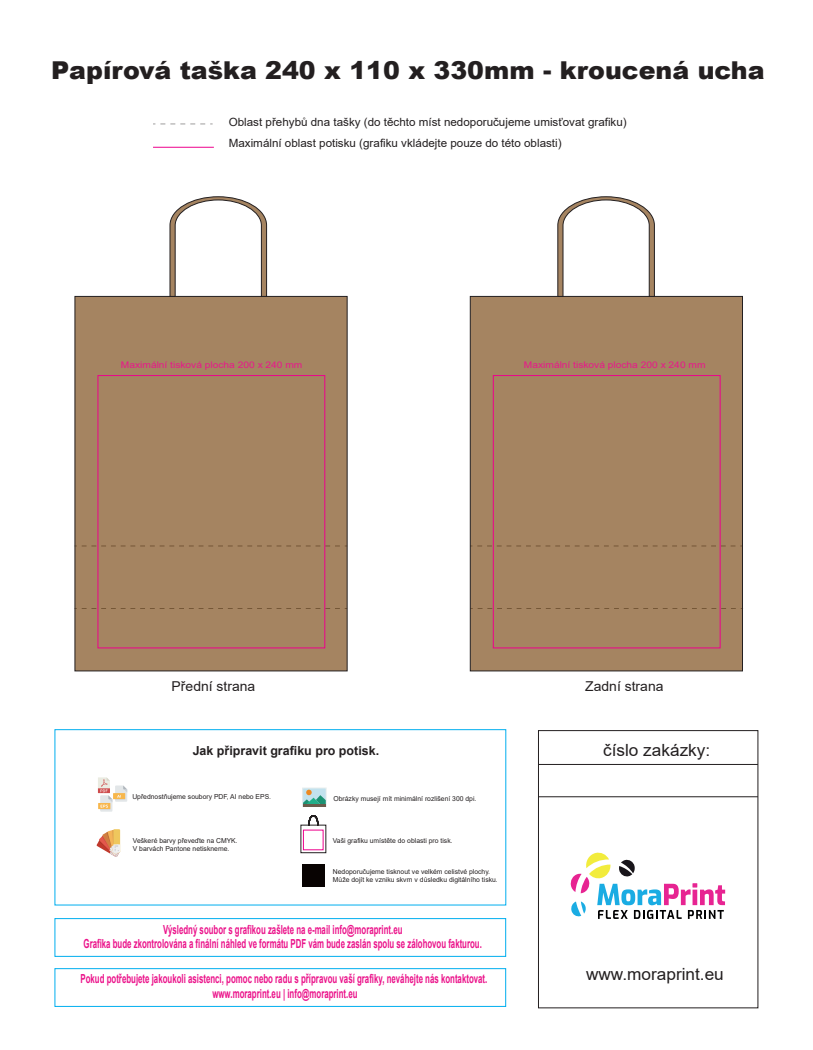
<style>
.page{position:relative;width:813px;height:1050px;background:#fff}
.page>*{position:absolute;margin:0;border:0;box-sizing:border-box;transform-origin:0 0}
.t1{font:900 24.6px "Arial";color:#231f20}
.t2{font:16.8px "Arial";color:#231f20}
.t3{font:13.6px "Arial";color:#231f20}
.t4{font:700 12.48px/14.8px "Arial";color:#eb128a;text-align:center;scale:.63 1}
.t5{font:700 12.48px "Arial";color:#231f20}
.t6{font:11.32px/20.9px "Arial";color:#231f20}
.t7{font:9.12px "Arial";color:#e9178b;scale:1.12 1}
.t8{font:9.08px "Arial";color:#e9178b;scale:1.12 1}
.t9{font:6.8px/8.2px "Arial";color:#231f20}
</style>
<div class="page">
<svg style="left:98px;top:777px;width:29px;height:34px"></svg>
<svg style="left:97px;top:829px;width:23px;height:27px"></svg>
<div style="left:302px;top:787px;width:24px;height:19px;border:1px solid #e8eeee"></div>
<svg style="left:303px;top:789px;width:23px;height:16px"></svg>
<div style="left:302px;top:864px;width:23px;height:22px;background:#080302"></div>
<div style="left:55px;top:729px;width:451px;height:175px;border:1px solid #00aeef"></div>
<svg style="left:309px;top:815px;width:10px;height:9px"></svg>
<div style="left:55px;top:918px;width:451px;height:38px;border:1px solid #00aeef"></div>
<div style="left:55px;top:968px;width:451px;height:38px;border:1px solid #00aeef"></div>
<svg style="left:570px;top:852px;width:155px;height:66px"></svg>
<div style="left:538px;top:730px;width:220px;height:277px;border:1px solid #231f20"></div>
<hr style="left:538px;top:764px;width:220px;height:1px;background:#231f20">
<hr style="left:538px;top:796px;width:220px;height:1px;background:#231f20">
<hr style="left:153px;top:147px;width:61px;height:1px;background:#ed028c">
<svg style="left:153px;top:124px;width:60px;height:1px"></svg>
<div style="left:75px;top:296px;width:272px;height:375px;background:#a58461;border:1px solid #231f20"></div>
<div style="left:470px;top:296px;width:272px;height:375px;background:#a58461;border:1px solid #231f20"></div>
<svg style="left:170px;top:196px;width:97px;height:100px"></svg>
<svg style="left:557px;top:196px;width:97px;height:100px"></svg>
<svg style="left:74px;top:545px;width:273px;height:1px"></svg>
<svg style="left:470px;top:545px;width:273px;height:1px"></svg>
<svg style="left:74px;top:608px;width:273px;height:1px"></svg>
<svg style="left:470px;top:608px;width:273px;height:1px"></svg>
<div style="left:98px;top:375px;width:227px;height:273px;border:1px solid #ed028c"></div>
<div style="left:493px;top:375px;width:227px;height:273px;border:1px solid #ed028c"></div>
<h1 class="t1" style="left:51px;top:52px;width:715px">Papírová taška 240 x 110 x 330mm - kroucená ucha</h1>
<p class="t6" style="left:229px;top:112px;width:399px">Oblast přehybů dna tašky (do těchto míst nedoporučujeme umisťovat grafiku)<br>Maximální oblast potisku (grafiku vkládejte pouze do této oblasti)</p>
<p class="t8" style="left:121px;top:358px;width:164px">Maximální tisková plocha 200 x 240 mm</p>
<p class="t7" style="left:524px;top:358px;width:164px">Maximální tisková plocha 200 x 240 mm</p>
<p class="t3" style="left:172px;top:676px;width:85px">Přední strana</p>
<p class="t3" style="left:585px;top:676px;width:80px">Zadní strana</p>
<p class="t5" style="left:193px;top:742px;width:188px">Jak připravit grafiku pro potisk.</p>
<p class="t9" style="left:132px;top:792px;width:140px">Upřednostňujeme soubory PDF, AI nebo EPS.</p>
<p class="t9" style="left:133px;top:836px;width:106px">Veškeré barvy převeďte na CMYK.<br>V barvách Pantone netiskneme.</p>
<p class="t9" style="left:333px;top:794px;width:144px">Obrázky musejí mít minimální rozlišení 300 dpi.</p>
<p class="t9" style="left:333px;top:836px;width:121px">Vaši grafiku umístěte do oblasti pro tisk.</p>
<p class="t9" style="left:333px;top:867px;width:166px">Nedoporučujeme tisknout ve velkém celistvé plochy.<br>Může dojít ke vzniku skvrn v důsledku digitálního tisku.</p>
<h2 class="t2" style="left:603px;top:738px;width:109px">číslo zakázky:</h2>
<p class="t4" style="left:84px;top:921px;width:634px">Výsledný soubor s grafikou zašlete na e-mail info@moraprint.eu<br>Grafika bude zkontrolována a finální náhled ve formátu PDF vám bude zaslán spolu se zálohovou fakturou.</p>
<p class="t4" style="left:80px;top:971px;width:647px">Pokud potřebujete jakoukoli asistenci, pomoc nebo radu s přípravou vaší grafiky, neváhejte nás kontaktovat. www.moraprint.eu | info@moraprint.eu</p>
<h2 class="t2" style="left:586px;top:962px;width:139px">www.moraprint.eu</h2>
</div>
